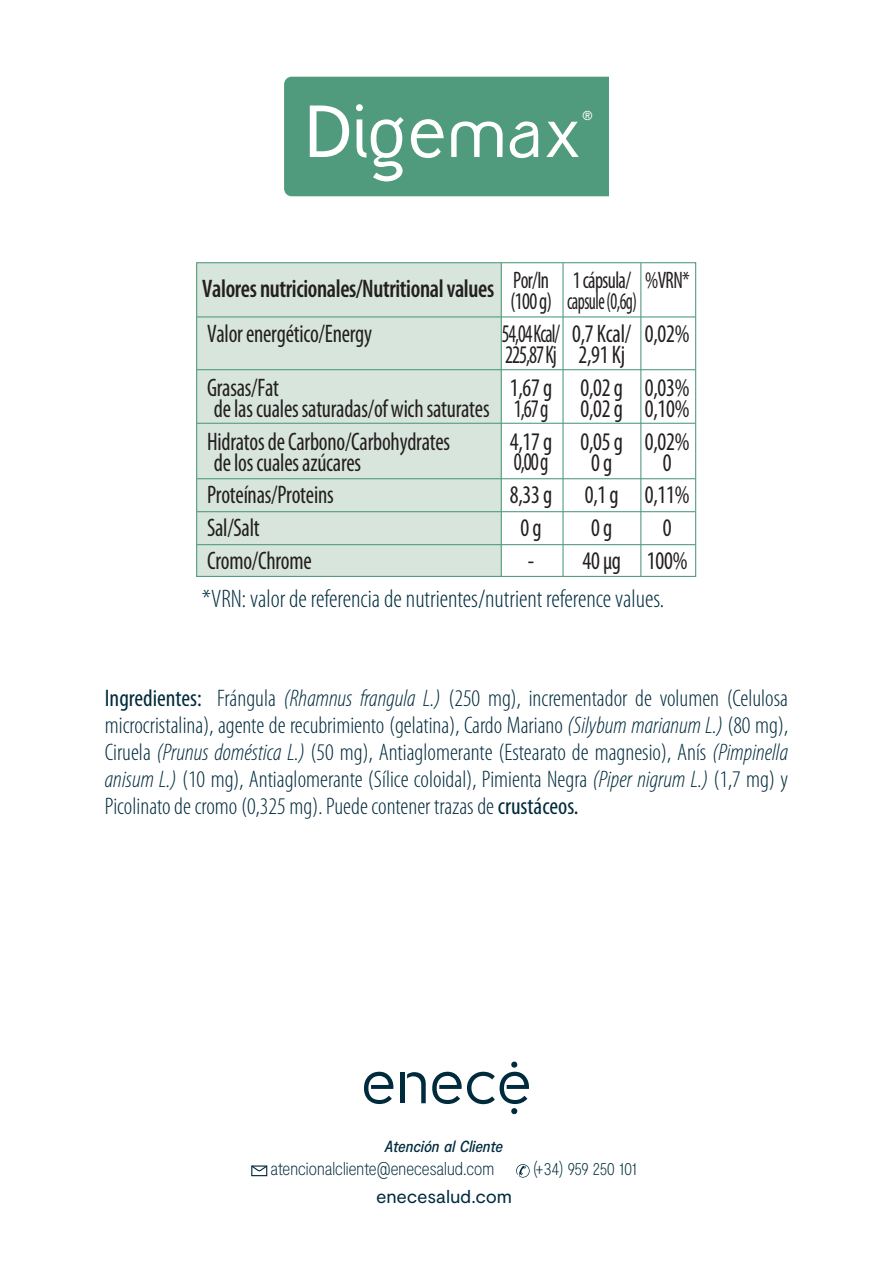
<style>
.page{position:relative;width:893px;height:1263px;background:#fff}
.page>*{position:absolute;margin:0;border:0;box-sizing:border-box;transform-origin:0 0}
.t1{font:63.6px "Qurillian";color:#fff}
.t2{font:condensed 25.5px/33px "Myriad Pro";letter-spacing:-.01em;color:#231f20;scale:.9 1}
.t3{font:300 condensed 25.5px "Myriad Pro";color:#002b3d}
.t4{font:600 condensed 25.5px "Myriad Pro";letter-spacing:-.015em;color:#231f20;scale:.92 1}
.t5{font:condensed 25.5px/21px "Myriad Pro";letter-spacing:-.05em;color:#231f20;scale:.78 1}
.t6{font:300 condensed 24px/27px "Myriad Pro";color:#002b3d;text-align:justify}
.t7{font:condensed 24px/21px "Myriad Pro";letter-spacing:-.03em;color:#231f20;scale:.85 1}
.t8{font:100 condensed 18.45px "Moderat";letter-spacing:-.03em;color:#002b3d}
.t9{font:18.45px "Moderat";letter-spacing:-.005em;color:#002b3d}
.t10{font:100 condensed 18.45px "Moderat";letter-spacing:-.055em;color:#002b3d}
.t11{font:italic 500 condensed 16.2px "Moderat";letter-spacing:-.01em;color:#002b3d}
.t12{font:12.75px "Qurillian";color:#fff}
.s1{font-size:70.8px}
.s2{font-size:59.4px}
.s3{font-weight:400}
.s4{font-style:italic}
</style>
<div class="page">
<div style="left:197px;top:263px;width:305px;height:313px;background:#d8e5dd"></div>
<hr style="left:501px;top:263px;width:1px;height:313px;background:#509b7e">
<hr style="left:562px;top:263px;width:2px;height:313px;background:#509b7e">
<hr style="left:640px;top:263px;width:1px;height:313px;background:#509b7e">
<hr style="left:197px;top:316px;width:498px;height:1px;background:#509b7e">
<hr style="left:197px;top:369px;width:498px;height:1px;background:#509b7e">
<hr style="left:197px;top:423px;width:498px;height:1px;background:#509b7e">
<hr style="left:197px;top:478px;width:498px;height:1px;background:#509b7e">
<hr style="left:197px;top:511px;width:498px;height:1px;background:#509b7e">
<hr style="left:197px;top:544px;width:498px;height:1px;background:#509b7e">
<div style="left:196px;top:262px;width:500px;height:315px;border:1px solid #509b7e"></div>
<hr style="left:400px;top:1072px;width:4px;height:31px;background:#002b3d">
<svg style="left:407px;top:1072px;width:19px;height:31px"></svg>
<svg style="left:364px;top:1072px;width:29px;height:32px"></svg>
<svg style="left:432px;top:1061px;width:97px;height:53px"></svg>
<div style="left:251px;top:1165px;width:16px;height:11px;border:1px solid #002b3d"></div>
<svg style="left:251px;top:1165px;width:17px;height:7px"></svg>
<svg style="left:516px;top:1164px;width:14px;height:13px"></svg>
<div style="left:284px;top:77px;width:325px;height:119px;background:#509b7e"></div>
<h1 class="t1" style="left:304px;top:87px;width:280px"><span class="s1">D</span>ige<span class="s2">max</span></h1>
<p class="t12" style="left:582px;top:106px;width:12px">®</p>
<p class="t4" style="left:202px;top:274px;width:378px">Valores nutricionales/Nutritional values <sup>Por/In</sup></p>
<p class="t7" style="left:510px;top:290px;width:50px">(100 g)</p>
<p class="t7" style="left:567px;top:269px;width:84px">1 cápsula/ capsule (0,6g)</p>
<p class="t2" style="left:207px;top:306px;width:185px;line-height:53.8px">Valor energético/Energy<br>Grasas/Fat</p>
<p class="t2" style="left:207px;top:391px;width:315px">de las cuales saturadas/of wich saturates<br>Hidratos de Carbono/Carbohydrates</p>
<p class="t2" style="left:207px;top:445px;width:173px">de los cuales azúcares<br>Proteínas/Proteins<br>Sal/Salt<br>Cromo/Chrome</p>
<p class="t5" style="left:502px;top:322px;width:76px">54,04 Kcal/<br>225,87 Kj</p>
<p class="t2" style="left:510px;top:376px;width:49px;line-height:21px">1,67 g<br>1,67 g</p>
<p class="t2" style="left:510px;top:430px;width:49px;line-height:21px">4,17 g<br>0,00 g</p>
<p class="t2" style="left:510px;top:478px;width:49px;text-align:center">8,33 g<br>0 g<br>-</p>
<p class="t2" style="left:572px;top:322px;width:67px;line-height:21px">0,7 Kcal/<br>2,91 Kj</p>
<p class="t2" style="left:580px;top:376px;width:49px;line-height:21px">0,02 g<br>0,02 g</p>
<p class="t2" style="left:580px;top:430px;width:49px;line-height:21px;text-align:center">0,05 g<br>0 g</p>
<p class="t2" style="left:582px;top:478px;width:44px;text-align:center">0,1 g<br>0 g<br>40 µg</p>
<p class="t7" style="left:645px;top:269px;width:54px">%VRN*</p>
<p class="t2" style="left:645px;top:306px;width:51px;line-height:53.8px">0,02%<br>0,03%</p>
<p class="t2" style="left:645px;top:391px;width:51px">0,10%<br>0,02%</p>
<p class="t2" style="left:645px;top:445px;width:51px;text-align:center">0<br>0,11%<br>0<br>100%</p>
<p class="t3" style="left:202px;top:585px;width:464px">*VRN: valor de referencia de nutrientes/nutrient reference values.</p>
<p class="t6" style="left:105px;top:685px;width:685px"><span class="s3">Ingredientes:</span> Frángula <span class="s4">(Rhamnus frangula L.)</span> (250 mg), incrementador de volumen (Celulosa microcristalina), agente de recubrimiento (gelatina), Cardo Mariano <span class="s4">(Silybum marianum L.)</span> (80 mg), Ciruela <span class="s4">(Prunus doméstica L.)</span> (50 mg), Antiaglomerante (Estearato de magnesio), Anís <span class="s4">(Pimpinella anisum L.)</span> (10 mg), Antiaglomerante (Sílice coloidal), Pimienta Negra <span class="s4">(Piper nigrum L.)</span> (1,7 mg) y Picolinato de cromo (0,325 mg). Puede contener trazas de <span class="s3">crustáceos.</span></p>
<p class="t11" style="left:385px;top:1137px;width:120px">Atención al Cliente</p>
<p class="t8" style="left:271px;top:1158px;width:225px">atencionalcliente@enecesalud.com</p>
<p class="t10" style="left:533px;top:1158px;width:106px">(+34) 959 250 101</p>
<p class="t9" style="left:376px;top:1186px;width:138px">enecesalud.com</p>
</div>
